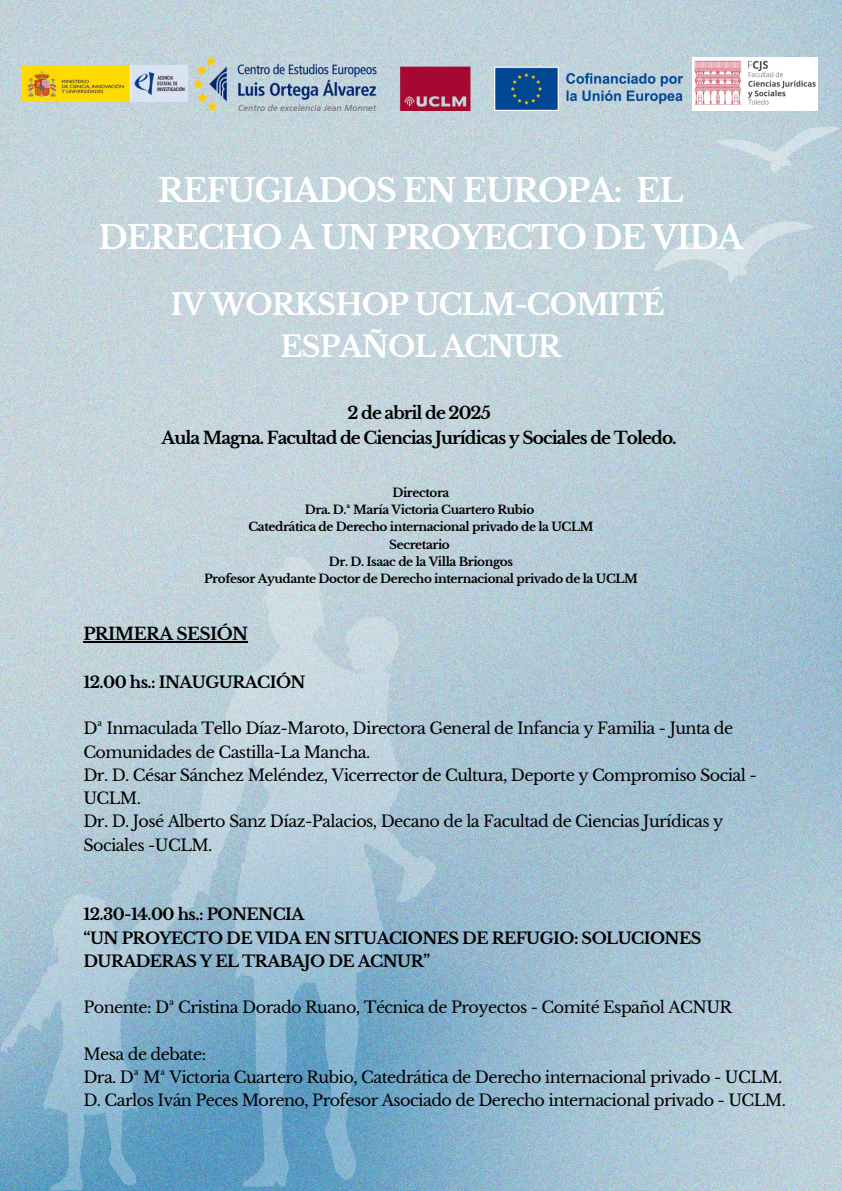
<style>
.page{position:relative;width:842px;height:1191px;background:#fff}
.page>*{position:absolute;margin:0;border:0;box-sizing:border-box;transform-origin:0 0}
.t1{font:700 32px/46.5px "Libre Baskerville";letter-spacing:-.035em;color:#fff;text-align:center}
.t2{font:700 29px/42px "Libre Baskerville";letter-spacing:-.035em;color:#fff;text-align:center}
.t3{font:700 17px/24.8px "Libre Baskerville";letter-spacing:-.055em;color:#000;text-align:center}
.t4{font:700 17px "Libre Baskerville";letter-spacing:-.035em;color:#000}
.t5{font:16px/23.2px "Libre Baskerville";letter-spacing:-.035em;color:#000}
.t6{font:700 16px/23.2px "Libre Baskerville";letter-spacing:-.035em;color:#000}
.t7{font:700 12px "Libre Baskerville";letter-spacing:-.035em;color:#000}
</style>
<div class="page">
<img style="left:0;top:0;width:842px;height:1190px">
<img style="left:193px;top:56px;width:489px;height:55px">
<img style="left:0;top:557px;width:436px;height:633px">
<svg style="left:654px;top:216px;width:162px;height:67px;background:#c2d4dc"></svg>
<svg style="left:712px;top:126px;width:128px;height:48px;background:#c0d3dc"></svg>
<img style="left:692px;top:58px;width:125px;height:52px">
<hr style="left:83px;top:641px;width:165px;height:1px;background:#000">
<img style="left:23px;top:66px;width:165px;height:35px">
<h3 class="t1" style="left:98px;top:168px;width:646px">REFUGIADOS EN EUROPA: EL<br>DERECHO A UN PROYECTO DE VIDA</h3>
<p class="t2" style="left:171px;top:283px;width:496px">IV WORKSHOP UCLM-COMITÉ<br>ESPAÑOL ACNUR</p>
<p class="t3" style="left:162px;top:400px;width:517px">2 de abril de 2025<br>Aula Magna. Facultad de Ciencias Jurídicas y Sociales de Toledo.</p>
<p class="t7" style="left:392px;top:485px;width:59px">Directora</p>
<p class="t7" style="left:305px;top:502px;width:231px">Dra. D.ª María Victoria Cuartero Rubio</p>
<p class="t7" style="left:248px;top:519px;width:346px">Catedrática de Derecho internacional privado de la UCLM</p>
<p class="t7" style="left:389px;top:537px;width:62px">Secretario</p>
<p class="t7" style="left:329px;top:554px;width:186px">Dr. D. Isaac de la Villa Briongos</p>
<h2 class="t7" style="left:204px;top:571px;width:435px">Profesor Ayudante Doctor de Derecho internacional privado de la UCLM</h2>
<p class="t4" style="left:83px;top:623px;width:166px">PRIMERA SESIÓN</p>
<p class="t6" style="left:83px;top:670px;width:224px">12.00 hs.: INAUGURACIÓN</p>
<p class="t5" style="left:83px;top:717px;width:675px">Dª Inmaculada Tello Díaz-Maroto, Directora General de Infancia y Familia - Junta de Comunidades de Castilla-La Mancha.<br>Dr. D. César Sánchez Meléndez, Vicerrector de Cultura, Deporte y Compromiso Social - UCLM.<br>Dr. D. José Alberto Sanz Díaz-Palacios, Decano de la Facultad de Ciencias Jurídicas y Sociales -UCLM.</p>
<p class="t6" style="left:83px;top:903px;width:619px">12.30-14.00 hs.: PONENCIA<br>“UN PROYECTO DE VIDA EN SITUACIONES DE REFUGIO: SOLUCIONES<br>DURADERAS Y EL TRABAJO DE ACNUR”</p>
<h1 class="t5" style="left:83px;top:996px;width:650px">Ponente: Dª Cristina Dorado Ruano, Técnica de Proyectos - Comité Español ACNUR</h1>
<h1 class="t5" style="left:83px;top:1042px;width:704px">Mesa de debate:<br>Dra. Dª Mª Victoria Cuartero Rubio, Catedrática de Derecho internacional privado - UCLM.<br>D. Carlos Iván Peces Moreno, Profesor Asociado de Derecho internacional privado - UCLM.</h1>
</div>
